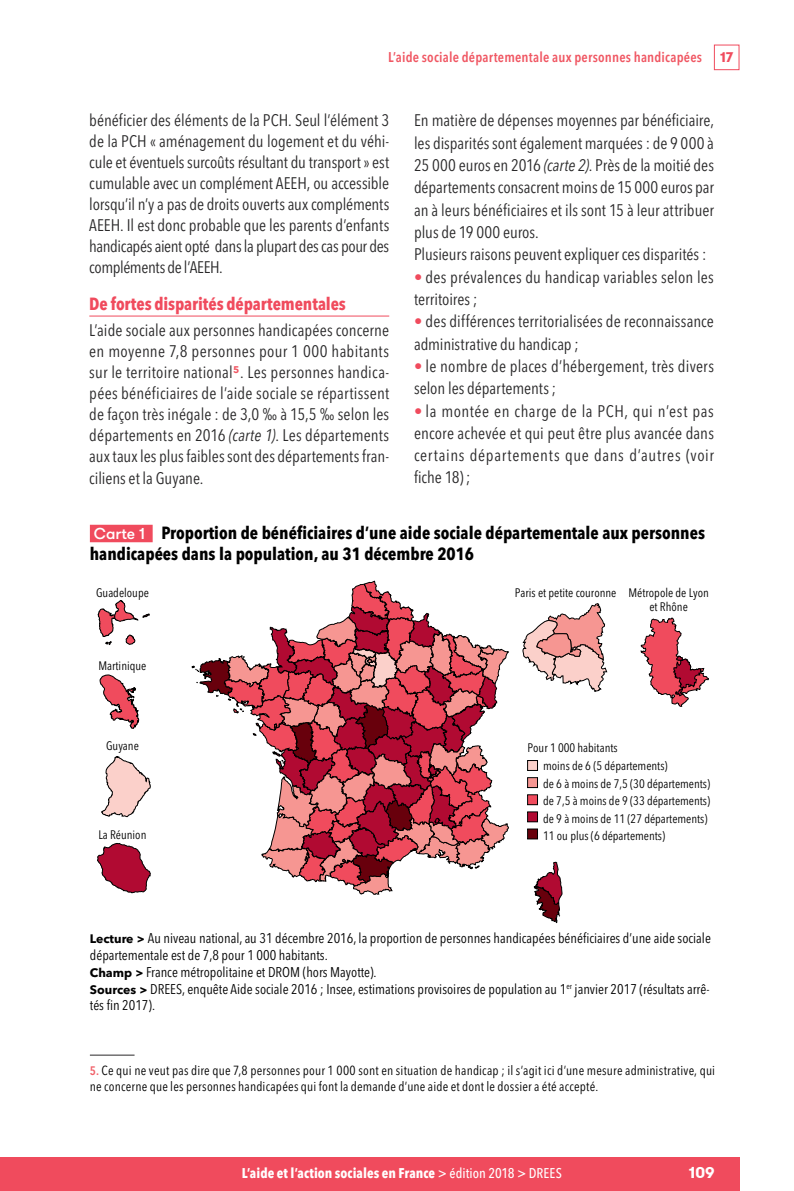
<style>
.page{position:relative;width:794px;height:1191px;background:#fff}
.page>*{position:absolute;margin:0;border:0;box-sizing:border-box;transform-origin:0 0}
.t1{font:700 condensed 17.5px/21px "Avenir Next LT Pro";color:#000}
.t2{font:700 condensed 17.5px "Avenir Next LT Pro";letter-spacing:-.005em;color:#f04b5d}
.t3{font:condensed 16.62px/21px "Avenir Next LT Pro";color:#292829}
.t4{font:700 15.75px "GT Walsheim";color:#fff}
.t5{font:condensed 14px/16.8px "Avenir Next LT Pro";color:#000}
.t6{font:600 condensed 14px "Avenir Next LT Pro";letter-spacing:.015em;color:#f05763}
.t7{font:700 condensed 14px "Avenir Next LT Pro";color:#fff}
.t8{font:700 14px "GT Walsheim Pro Trial";color:#f04b5d}
.t9{font:condensed 13.12px/15.8px "Avenir Next LT Pro";letter-spacing:.015em;color:#000}
.t10{font:condensed 12.25px/17.5px "Avenir Next LT Pro";color:#000}
.s1{font-style:italic}
.s2{color:#f04b5d}
.s3{font-family:"GT Walsheim";font-weight:500;font-stretch:normal;font-size:15.75px;color:#fff}
.s4{font-weight:700;font-stretch:normal;font-size:12.25px}
.s5{font-weight:600;font-size:12.25px;color:#f16169}
.s6{font-weight:500}
</style>
<div class="page">
<div style="left:714px;top:45px;width:25px;height:25px;border:1px solid #f04b5d"></div>
<div style="left:0;top:1157px;width:739px;height:34px;background:#f04b5d"></div>
<hr style="left:89px;top:316px;width:300px;height:1px;background:#f04b5d">
<hr style="left:90px;top:1054px;width:45px;height:1px;background:#292829">
<div style="left:90px;top:525px;width:63px;height:17px;background:#f04b5d"></div>
<div style="left:527px;top:760px;width:10px;height:10px;background:#fbd0ca"></div>
<div style="left:527px;top:760px;width:10px;height:10px;border:1px solid #000"></div>
<div style="left:527px;top:777px;width:10px;height:10px;background:#f69692"></div>
<div style="left:527px;top:777px;width:10px;height:10px;border:1px solid #000"></div>
<div style="left:527px;top:794px;width:10px;height:10px;background:#f04b5d"></div>
<div style="left:527px;top:794px;width:10px;height:11px;border:1px solid #000"></div>
<div style="left:527px;top:812px;width:10px;height:10px;background:#b10a32"></div>
<div style="left:527px;top:811px;width:10px;height:11px;border:1px solid #000"></div>
<div style="left:527px;top:829px;width:10px;height:10px;background:#68000c"></div>
<div style="left:527px;top:829px;width:10px;height:10px;border:1px solid #000"></div>
<svg style="left:98px;top:600px;width:52px;height:45px"></svg>
<svg style="left:100px;top:674px;width:39px;height:54px"></svg>
<svg style="left:101px;top:756px;width:49px;height:61px"></svg>
<svg style="left:97px;top:843px;width:53px;height:50px"></svg>
<svg style="left:523px;top:603px;width:84px;height:89px"></svg>
<svg style="left:641px;top:618px;width:67px;height:88px"></svg>
<svg style="left:534px;top:862px;width:28px;height:61px"></svg>
<svg style="left:192px;top:581px;width:317px;height:313px"></svg>
<p class="t6" style="left:388px;top:49px;width:315px">L’aide sociale départementale aux personnes handicapées</p>
<p class="t8" style="left:720px;top:51px;width:15px">17</p>
<p class="t3" style="left:89px;top:110px;width:301px;text-align:justify">bénéficier des éléments de la PCH. Seul l’élément 3 de la PCH « aménagement du logement et du véhi&shy;cule et éventuels surcoûts résultant du transport » est cumulable avec un complément AEEH, ou accessible lorsqu’il n’y a pas de droits ouverts aux compléments AEEH. Il est donc probable que les parents d’enfants handicapés aient opté dans la plupart des cas pour des compléments de l’AEEH.</p>
<p class="t2" style="left:89px;top:293px;width:258px">De fortes disparités départementales</p>
<p class="t3" style="left:89px;top:320px;width:301px;text-align:justify">L’aide sociale aux personnes handicapées concerne en moyenne 7,8 personnes pour 1 000 habitants sur le territoire national<sup>5</sup>. Les personnes handica&shy;pées bénéficiaires de l’aide sociale se répartissent de façon très inégale : de 3,0 ‰ à 15,5 ‰ selon les départements en 2016 <span class="s1">(carte 1)</span>. Les départements aux taux les plus faibles sont des départements fran&shy;ciliens et la Guyane.</p>
<p class="t3" style="left:414px;top:109px;width:301px;line-height:22.2px">En matière de dépenses moyennes par bénéficiaire, les disparités sont également marquées : de 9 000 à 25 000 euros en 2016 <span class="s1">(carte 2)</span>. Près de la moitié des départements consacrent moins de 15 000 euros par an à leurs bénéficiaires et ils sont 15 à leur attribuer plus de 19 000 euros.<br>Plusieurs raisons peuvent expliquer ces disparités :</p>
<p class="t3" style="left:414px;top:265px;width:301px;line-height:22.2px"><span class="s2">•</span> des prévalences du handicap variables selon les territoires ;</p>
<p class="t3" style="left:414px;top:310px;width:301px;line-height:22.2px"><span class="s2">•</span> des différences territorialisées de reconnaissance administrative du handicap ;</p>
<p class="t3" style="left:414px;top:355px;width:301px;line-height:22.2px"><span class="s2">•</span> le nombre de places d’hébergement, très divers selon les départements ;</p>
<p class="t3" style="left:414px;top:399px;width:301px;line-height:22.2px;text-align:justify"><span class="s2">•</span> la montée en charge de la PCH, qui n’est pas encore achevée et qui peut être plus avancée dans certains départements que dans d’autres (voir fiche 18) ;</p>
<p class="t1" style="left:90px;top:522px;width:616px"><span class="s3">Carte 1</span> Proportion de bénéficiaires d’une aide sociale départementale aux personnes handicapées dans la population, au 31 décembre 2016</p>
<p class="t10" style="left:96px;top:584px;width:54px">Guadeloupe</p>
<p class="t10" style="left:98px;top:656px;width:49px">Martinique</p>
<p class="t10" style="left:106px;top:737px;width:34px">Guyane</p>
<p class="t10" style="left:98px;top:825px;width:49px">La Réunion</p>
<p class="t10" style="left:649px;top:586px;width:61px;line-height:13.1px;text-indent:-134px">Paris et petite couronne Métropole de Lyon et Rhône</p>
<p class="t10" style="left:543px;top:739px;width:168px;text-indent:-16px">Pour 1 000 habitants<br>moins de 6 (5 départements)<br>de 6 à moins de 7,5 (30 départements) de 7,5 à moins de 9 (33 départements) de 9 à moins de 11 (27 départements)<br>11 ou plus (6 départements)</p>
<p class="t5" style="left:90px;top:929px;width:622px"><span class="s4">Lecture &gt;</span> Au niveau national, au 31 décembre 2016, la proportion de personnes handicapées bénéficiaires d’une aide sociale départementale est de 7,8 pour 1 000 habitants.<br><span class="s4">Champ &gt;</span> France métropolitaine et DROM (hors Mayotte).<br><span class="s4">Sources &gt;</span> DREES, enquête Aide sociale 2016 ; Insee, estimations provisoires de population au 1<sup>er</sup> janvier 2017 (résultats arrê&shy;tés fin 2017).</p>
<p class="t9" style="left:90px;top:1062px;width:627px"><span class="s5">5.</span> Ce qui ne veut pas dire que 7,8 personnes pour 1 000 sont en situation de handicap ; il s’agit ici d’une mesure administrative, qui ne concerne que les personnes handicapées qui font la demande d’une aide et dont le dossier a été accepté.</p>
<p class="t7" style="left:242px;top:1165px;width:321px">L’aide et l’action sociales en France <span class="s6">&gt; édition 2018 &gt; DREES</span></p>
<p class="t4" style="left:689px;top:1162px;width:27px">109</p>
</div>
